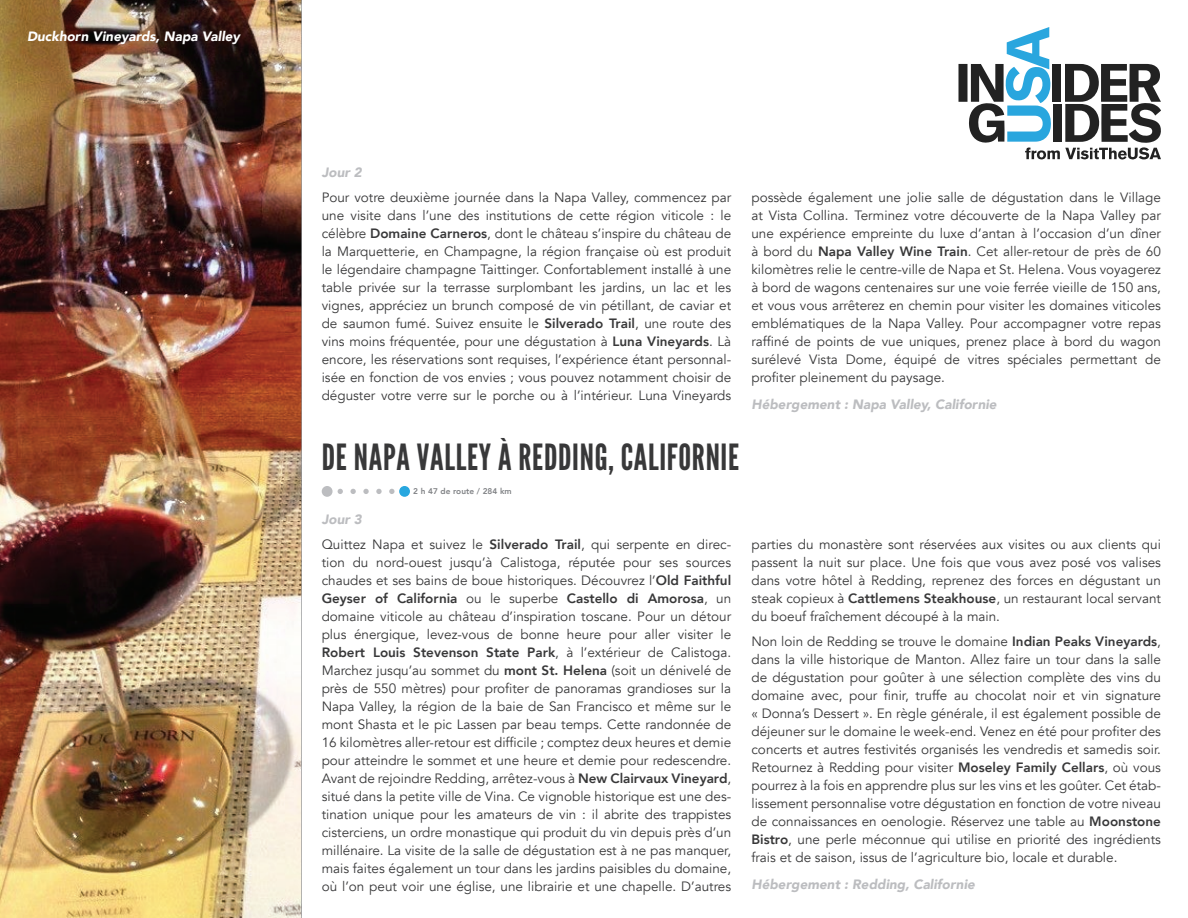
<style>
.page{position:relative;width:1188px;height:918px;background:#fff}
.page>*{position:absolute;margin:0;border:0;box-sizing:border-box;transform-origin:0 0}
.t1{font:36px "League Gothic";letter-spacing:.02em;color:#383839}
.t2{font:13.5px/18px "Avenir";color:#383839;text-align:justify}
.t3{font:italic 900 13.5px "Avenir";color:#bcbdc0}
.t4{font:italic 900 13.5px "Avenir";color:#fff}
.t5{font:800 8.25px "Avenir";letter-spacing:.01em;color:#808285}
.s1{font-weight:800}
.s2{font-weight:900;font-style:italic;color:#bcbdc0}
</style>
<div class="page">
<img style="left:0;top:0;width:301px;height:918px">
<svg style="left:958px;top:27px;width:203px;height:132px"></svg>
<img style="left:0;top:2px;width:267px;height:69px">
<svg style="left:338px;top:489px;width:57px;height:5px"></svg>
<div style="left:322px;top:486px;width:11px;height:11px;background:#bcbdc0;border-radius:50%"></div>
<div style="left:399px;top:486px;width:11px;height:11px;background:#28a7df;border-radius:50%"></div>
<p class="t4" style="left:27px;top:25px;width:215px">Duckhorn Vineyards, Napa Valley</p>
<p class="t3" style="left:322px;top:161px;width:42px">Jour 2</p>
<p class="t2" style="left:322px;top:188px;width:411px">Pour votre deuxième journée dans la Napa Valley, commencez par une visite dans l’une des institutions de cette région viticole : le célèbre <span class="s1">Domaine Carneros</span>, dont le château s’inspire du château de la Marquetterie, en Champagne, la région française où est produit le légendaire champagne Taittinger. Confortablement installé à une table privée sur la terrasse surplombant les jardins, un lac et les vignes, appréciez un brunch composé de vin pétillant, de caviar et de saumon fumé. Suivez ensuite le <span class="s1">Silverado Trail</span>, une route des vins moins fréquentée, pour une dégustation à <span class="s1">Luna Vineyards</span>. Là encore, les réservations sont requises, l’expérience étant personnal&shy;isée en fonction de vos envies ; vous pouvez notamment choisir de déguster votre verre sur le porche ou à l’intérieur. Luna Vineyards</p>
<p class="t2" style="left:751px;top:188px;width:411px">possède également une jolie salle de dégustation dans le Village at Vista Collina. Terminez votre découverte de la Napa Valley par une expérience empreinte du luxe d’antan à l’occasion d’un dîner à bord du <span class="s1">Napa Valley Wine Train</span>. Cet aller-retour de près de 60 kilomètres relie le centre-ville de Napa et St. Helena. Vous voyagerez à bord de wagons centenaires sur une voie ferrée vieille de 150 ans, et vous vous arrêterez en chemin pour visiter les domaines viticoles emblématiques de la Napa Valley. Pour accompagner votre repas raffiné de points de vue uniques, prenez place à bord du wagon surélevé Vista Dome, équipé de vitres spéciales permettant de profiter pleinement du paysage.</p>
<p class="t3" style="left:751px;top:394px;width:247px">Hébergement : Napa Valley, Californie</p>
<h1 class="t1" style="left:322px;top:435px;width:419px">DE NAPA VALLEY À REDDING, CALIFORNIE</h1>
<p class="t5" style="left:413px;top:485px;width:100px">2 h 47 de route / 284 km</p>
<p class="t2" style="left:322px;top:507px;width:411px;line-height:24.8px"><span class="s2">Jour 3<br></span>Quittez Napa et suivez le <span class="s1">Silverado Trail</span>, qui serpente en direc-</p>
<p class="t2" style="left:322px;top:554px;width:411px">tion du nord-ouest jusqu’à Calistoga, réputée pour ses sources chaudes et ses bains de boue historiques. Découvrez l’<span class="s1">Old Faithful Geyser of California</span> ou le superbe <span class="s1">Castello di Amorosa</span>, un domaine viticole au château d’inspiration toscane. Pour un détour plus énergique, levez-vous de bonne heure pour aller visiter le <span class="s1">Robert Louis Stevenson State Park</span>, à l’extérieur de Calistoga.<br>Marchez jusqu’au sommet du <span class="s1">mont St. Helena</span> (soit un dénivelé de près de 550 mètres) pour profiter de panoramas grandioses sur la Napa Valley, la région de la baie de San Francisco et même sur le mont Shasta et le pic Lassen par beau temps. Cette randonnée de 16 kilomètres aller-retour est difficile ; comptez deux heures et demie pour atteindre le sommet et une heure et demie pour redescendre.<br>Avant de rejoindre Redding, arrêtez-vous à <span class="s1">New Clairvaux Vineyard</span>, situé dans la petite ville de Vina. Ce vignoble historique est une des&shy;tination unique pour les amateurs de vin : il abrite des trappistes cisterciens, un ordre monastique qui produit du vin depuis près d’un millénaire. La visite de la salle de dégustation est à ne pas manquer, mais faites également un tour dans les jardins paisibles du domaine, où l’on peut voir une église, une librairie et une chapelle. D’autres</p>
<p class="t2" style="left:751px;top:536px;width:411px">parties du monastère sont réservées aux visites ou aux clients qui passent la nuit sur place. Une fois que vous avez posé vos valises dans votre hôtel à Redding, reprenez des forces en dégustant un steak copieux à <span class="s1">Cattlemens Steakhouse</span>, un restaurant local servant du boeuf fraîchement découpé à la main.</p>
<p class="t2" style="left:751px;top:632px;width:411px">Non loin de Redding se trouve le domaine <span class="s1">Indian Peaks Vineyards</span>, dans la ville historique de Manton. Allez faire un tour dans la salle de dégustation pour goûter à une sélection complète des vins du domaine avec, pour finir, truffe au chocolat noir et vin signature « Donna’s Dessert ». En règle générale, il est également possible de déjeuner sur le domaine le week-end. Venez en été pour profiter des concerts et autres festivités organisés les vendredis et samedis soir.<br>Retournez à Redding pour visiter <span class="s1">Moseley Family Cellars</span>, où vous pourrez à la fois en apprendre plus sur les vins et les goûter. Cet étab&shy;lissement personnalise votre dégustation en fonction de votre niveau de connaissances en oenologie. Réservez une table au <span class="s1">Moonstone Bistro</span>, une perle méconnue qui utilise en priorité des ingrédients frais et de saison, issus de l’agriculture bio, locale et durable.</p>
<p class="t3" style="left:751px;top:873px;width:225px">Hébergement : Redding, Californie</p>
</div>
